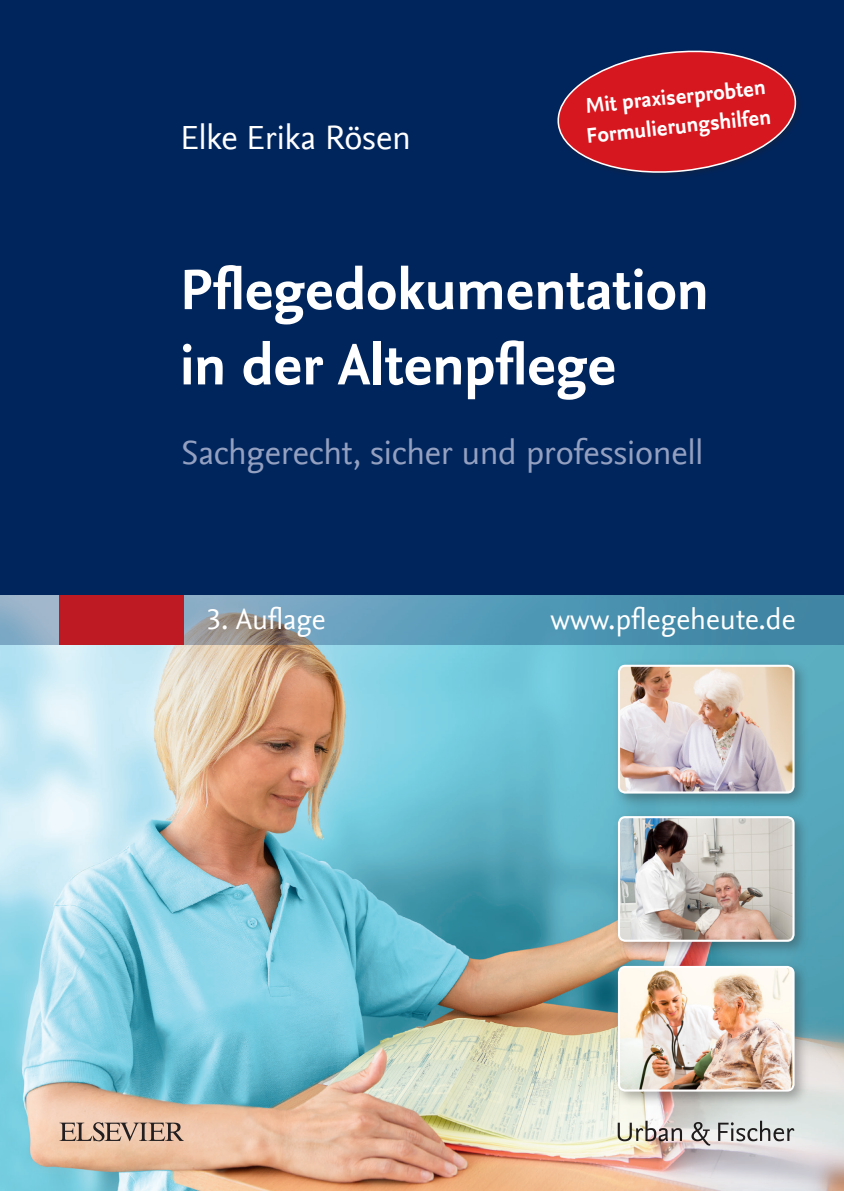
<style>
.page{position:relative;width:844px;height:1191px;background:#fff}
.page>*{position:absolute;margin:0;border:0;box-sizing:border-box;transform-origin:0 0}
.t1{font:700 59.5px/75.2px "Nexus Sans Offc";letter-spacing:-.005em;color:#fff}
.t2{font:35px "Nexus Sans Offc";letter-spacing:-.01em;color:#94a0c0}
.t3{font:35px "Nexus Sans Offc";letter-spacing:-.015em;color:#fff}
.t4{font:29.75px "Nexus Sans Offc";color:#fff}
.t5{font:700 22.22px/29.8px "Nexus Sans Offc";color:#fff}
</style>
<div class="page">
<div style="left:0;top:0;width:843px;height:1191px;background:#00255d"></div>
<img style="left:0;top:645px;width:843px;height:546px">
<svg style="left:0;top:595px;width:843px;height:50px;background:#6097b0"></svg>
<div style="left:60px;top:595px;width:124px;height:50px;background:#bd1a24"></div>
<div style="left:612px;top:659px;width:197px;height:149px;background:#231f20;opacity:.35"></div>
<img style="left:620px;top:667px;width:173px;height:125px">
<div style="left:617px;top:664px;width:177px;height:129px;border:2px solid #fff;border-radius:6px"></div>
<div style="left:612px;top:810px;width:197px;height:146px;background:#231f20;opacity:.35"></div>
<img style="left:620px;top:817px;width:173px;height:123px">
<div style="left:617px;top:816px;width:177px;height:125px;border:2px solid #fff;border-radius:6px"></div>
<div style="left:612px;top:960px;width:197px;height:146px;background:#231f20;opacity:.35"></div>
<img style="left:620px;top:967px;width:173px;height:123px">
<div style="left:617px;top:966px;width:177px;height:125px;border:2px solid #fff;border-radius:6px"></div>
<svg style="left:557px;top:50px;width:239px;height:126px"></svg>
<svg style="left:60px;top:1122px;width:124px;height:19px;background:#b39786"></svg>
<svg style="left:617px;top:1120px;width:177px;height:25px;background:#c0bdb9"></svg>
<h2 class="t3" style="left:180px;top:117px;width:232px">Elke Erika Rösen</h2>
<p class="t5" style="left:581px;top:92px;width:187px;rotate:-6deg">Mit praxiserprobten<br>Formulierungshilfen</p>
<h1 class="t1" style="left:180px;top:255px;width:531px">Pflegedokumentation in der Altenpflege</h1>
<h2 class="t2" style="left:181px;top:433px;width:524px">Sachgerecht, sicher und professionell</h2>
<h3 class="t4" style="left:206px;top:602px;width:121px">3. Auflage</h3>
<h3 class="t4" style="left:550px;top:602px;width:246px">www.pflegeheute.de</h3>
</div>
